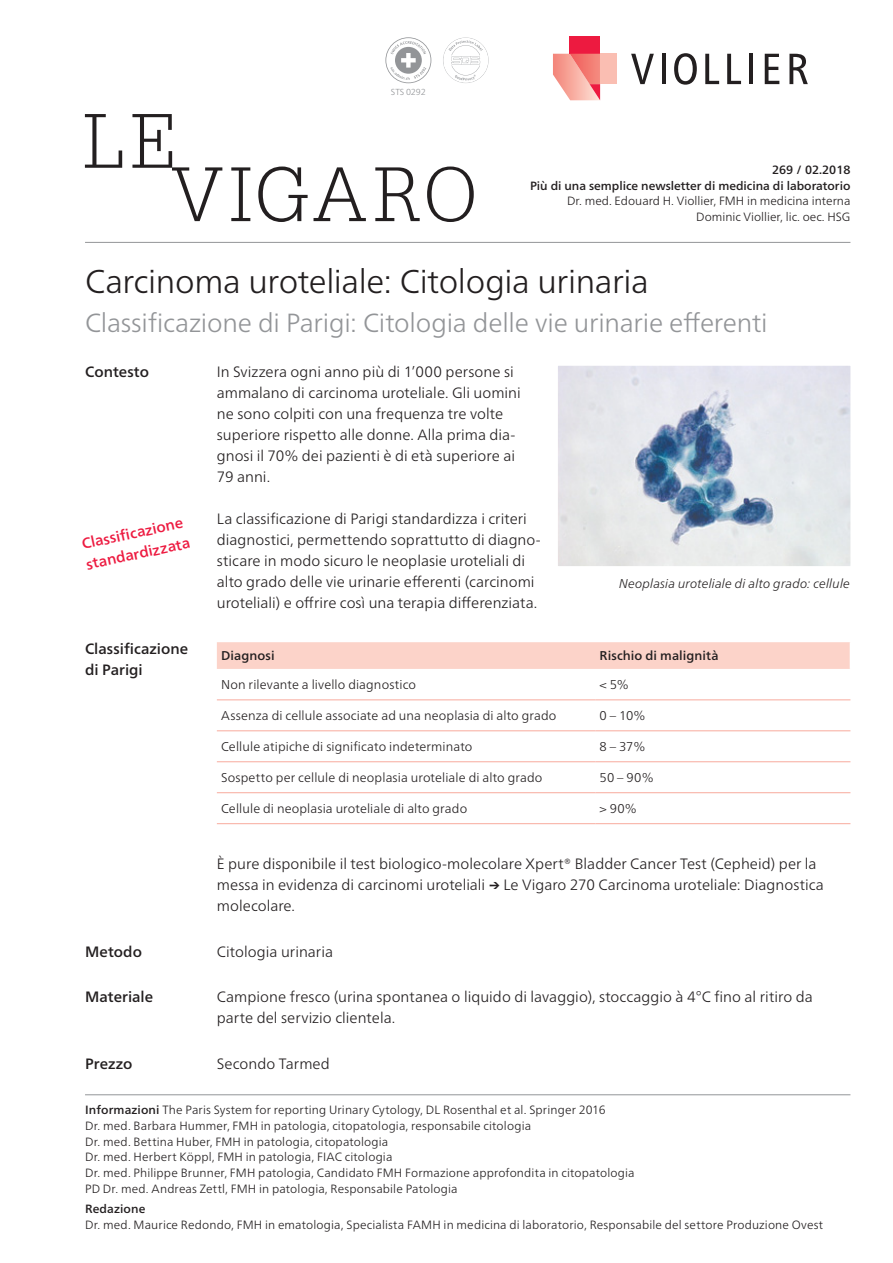
<style>
.page{position:relative;width:893px;height:1263px;background:#fff}
.page>*{position:absolute;margin:0;border:0;box-sizing:border-box;transform-origin:0 0}
.t1{font:300 75px "Glypha LT Pro";letter-spacing:.065em;color:#231f20}
.t2{font:300 33px "Frutiger Neue LTW1 G";letter-spacing:-.015em;color:#231f20}
.t3{font:300 26.25px "Frutiger Neue LTW1 G";letter-spacing:-.01em;color:#939598}
.t4{font:300 15px/21px "Frutiger Neue LTW1 G";color:#231f20}
.t5{font:500 15px/21px "Frutiger Neue LTW1 G";color:#231f20}
.t6{font:500 15px/21px "Frutiger Neue LTW1 G";color:#ed1a40}
.t7{font:300 12.75px "Frutiger Neue LTW1 G";letter-spacing:.01em;color:#231f20}
.t8{font:italic 300 12.75px "Frutiger Neue LTW1 G";letter-spacing:.005em;color:#231f20}
.t9{font:500 12.75px "Frutiger Neue LTW1 G";letter-spacing:.005em;color:#231f20}
.t10{font:300 12px/15.8px "Frutiger Neue LTW1 G";letter-spacing:.01em;color:#231f20}
.t11{font:500 12px "Frutiger Neue LTW1 G";color:#231f20}
.t12{font:300 8.7px "Frutiger Neue LTW1 G";color:#939598}
.s1{font-weight:500}
</style>
<div class="page">
<hr style="left:85px;top:1094px;width:765px;height:1px;background:#939598">
<img style="left:558px;top:366px;width:292px;height:200px">
<div style="left:217px;top:642px;width:633px;height:27px;background:#fcd3c9"></div>
<hr style="left:217px;top:700px;width:378px;height:1px;background:#f8aa9d">
<hr style="left:595px;top:700px;width:255px;height:1px;background:#f8aa9d">
<hr style="left:217px;top:730px;width:378px;height:1px;background:#f8aa9d">
<hr style="left:595px;top:730px;width:255px;height:1px;background:#f8aa9d">
<hr style="left:217px;top:823px;width:378px;height:1px;background:#f8aa9d">
<hr style="left:595px;top:823px;width:255px;height:1px;background:#f8aa9d">
<hr style="left:217px;top:761px;width:378px;height:1px;background:#f8aa9d">
<hr style="left:595px;top:761px;width:255px;height:1px;background:#f8aa9d">
<hr style="left:217px;top:792px;width:378px;height:1px;background:#f8aa9d">
<hr style="left:595px;top:792px;width:255px;height:1px;background:#f8aa9d">
<svg style="left:631px;top:54px;width:23px;height:30px"></svg>
<hr style="left:662px;top:54px;width:4px;height:30px;background:#231f20">
<svg style="left:674px;top:53px;width:23px;height:32px"></svg>
<svg style="left:705px;top:54px;width:14px;height:30px"></svg>
<svg style="left:727px;top:54px;width:14px;height:30px"></svg>
<hr style="left:749px;top:54px;width:4px;height:30px;background:#231f20">
<svg style="left:765px;top:54px;width:14px;height:30px"></svg>
<svg style="left:789px;top:54px;width:19px;height:30px"></svg>
<div style="left:570px;top:37px;width:30px;height:17px;background:#ed1a40"></div>
<svg style="left:553px;top:54px;width:47px;height:46px;background:#f6a098"></svg>
<div style="left:600px;top:54px;width:17px;height:30px;background:#fabeb2"></div>
<svg style="left:385px;top:37px;width:46px;height:46px"></svg>
<svg style="left:443px;top:37px;width:46px;height:46px"></svg>
<hr style="left:85px;top:242px;width:765px;height:1px;background:#939598">
<p class="t12" style="left:391px;top:87px;width:37px">STS 0292</p>
<h1 class="t1" style="left:83px;top:99px;width:95px">LE</h1>
<h1 class="t1" style="left:172px;top:152px;width:307px">VIGARO</h1>
<p class="t11" style="left:772px;top:163px;width:80px">269 / 02.2018</p>
<p class="t11" style="left:530px;top:178px;width:322px">Più di una semplice newsletter di medicina di laboratorio</p>
<p class="t10" style="left:567px;top:193px;width:285px">Dr. med. Edouard H. Viollier, FMH in medicina interna</p>
<p class="t10" style="left:696px;top:209px;width:156px">Dominic Viollier, lic. oec. HSG</p>
<h2 class="t2" style="left:85px;top:261px;width:565px">Carcinoma uroteliale: Citologia urinaria</h2>
<h3 class="t3" style="left:85px;top:307px;width:684px">Classificazione di Parigi: Citologia delle vie urinarie efferenti</h3>
<p class="t5" style="left:85px;top:361px;width:65px">Contesto</p>
<p class="t4" style="left:217px;top:361px;width:305px">In Svizzera ogni anno più di 1’000 persone si ammalano di carcinoma uroteliale. Gli uomini ne sono colpiti con una frequenza tre volte superiore rispetto alle donne. Alla prima dia&shy;gnosi il 70% dei pazienti è di età superiore ai 79 anni.</p>
<p class="t4" style="left:217px;top:508px;width:326px">La classificazione di Parigi standardizza i criteri diagnostici, permettendo soprattutto di diagno&shy;sticare in modo sicuro le neoplasie uroteliali di alto grado delle vie urinarie efferenti (carcinomi uroteliali) e offrire così una terapia differenziata.</p>
<p class="t6" style="left:80px;top:534px;width:107px;rotate:-12deg">Classifi cazione standardizzata</p>
<p class="t8" style="left:619px;top:576px;width:232px">Neoplasia uroteliale di alto grado: cellule</p>
<p class="t5" style="left:85px;top:638px;width:105px">Classificazione di Parigi</p>
<p class="t9" style="left:221px;top:648px;width:55px">Diagnosi</p>
<p class="t9" style="left:600px;top:648px;width:121px">Rischio di malignità</p>
<p class="t7" style="left:221px;top:677px;width:197px">Non rilevante a livello diagnostico</p>
<p class="t7" style="left:600px;top:677px;width:31px">&lt; 5%</p>
<p class="t7" style="left:221px;top:708px;width:337px">Assenza di cellule associate ad una neoplasia di alto grado</p>
<p class="t7" style="left:600px;top:708px;width:47px">0 – 10%</p>
<p class="t7" style="left:221px;top:739px;width:253px">Cellule atipiche di significato indeterminato</p>
<p class="t7" style="left:600px;top:739px;width:47px">8 – 37%</p>
<p class="t7" style="left:221px;top:770px;width:323px">Sospetto per cellule di neoplasia uroteliale di alto grado</p>
<p class="t7" style="left:600px;top:770px;width:56px">50 – 90%</p>
<p class="t7" style="left:221px;top:801px;width:248px">Cellule di neoplasia uroteliale di alto grado</p>
<p class="t7" style="left:600px;top:801px;width:39px">&gt; 90%</p>
<p class="t4" style="left:217px;top:853px;width:608px">È pure disponibile il test biologico-molecolare Xpert® Bladder Cancer Test (Cepheid) per la messa in evidenza di carcinomi uroteliali <span class="s1">→</span> Le Vigaro 270 Carcinoma uroteliale: Diagnostica molecolare.</p>
<p class="t5" style="left:85px;top:941px;width:58px">Metodo</p>
<p class="t4" style="left:217px;top:941px;width:118px">Citologia urinaria</p>
<p class="t5" style="left:85px;top:986px;width:70px">Materiale</p>
<p class="t4" style="left:217px;top:986px;width:597px">Campione fresco (urina spontanea o liquido di lavaggio), stoccaggio à 4°C fino al ritiro da parte del servizio clientela.</p>
<p class="t5" style="left:85px;top:1053px;width:49px">Prezzo</p>
<p class="t4" style="left:217px;top:1053px;width:114px">Secondo Tarmed</p>
<p class="t10" style="left:85px;top:1102px;width:551px"><span class="s1">Informazioni</span> The Paris System for reporting Urinary Cytology, DL Rosenthal et al. Springer 2016<br>Dr. med. Barbara Hummer, FMH in patologia, citopatologia, responsabile citologia<br>Dr. med. Bettina Huber, FMH in patologia, citopatologia<br>Dr. med. Herbert Köppl, FMH in patologia, FIAC citologia<br>Dr. med. Philippe Brunner, FMH patologia, Candidato FMH Formazione approfondita in citopatologia PD Dr. med. Andreas Zettl, FMH in patologia, Responsabile Patologia</p>
<p class="t11" style="left:85px;top:1202px;width:62px">Redazione</p>
<p class="t10" style="left:85px;top:1217px;width:740px">Dr. med. Maurice Redondo, FMH in ematologia, Specialista FAMH in medicina di laboratorio, Responsabile del settore Produzione Ovest</p>
</div>
